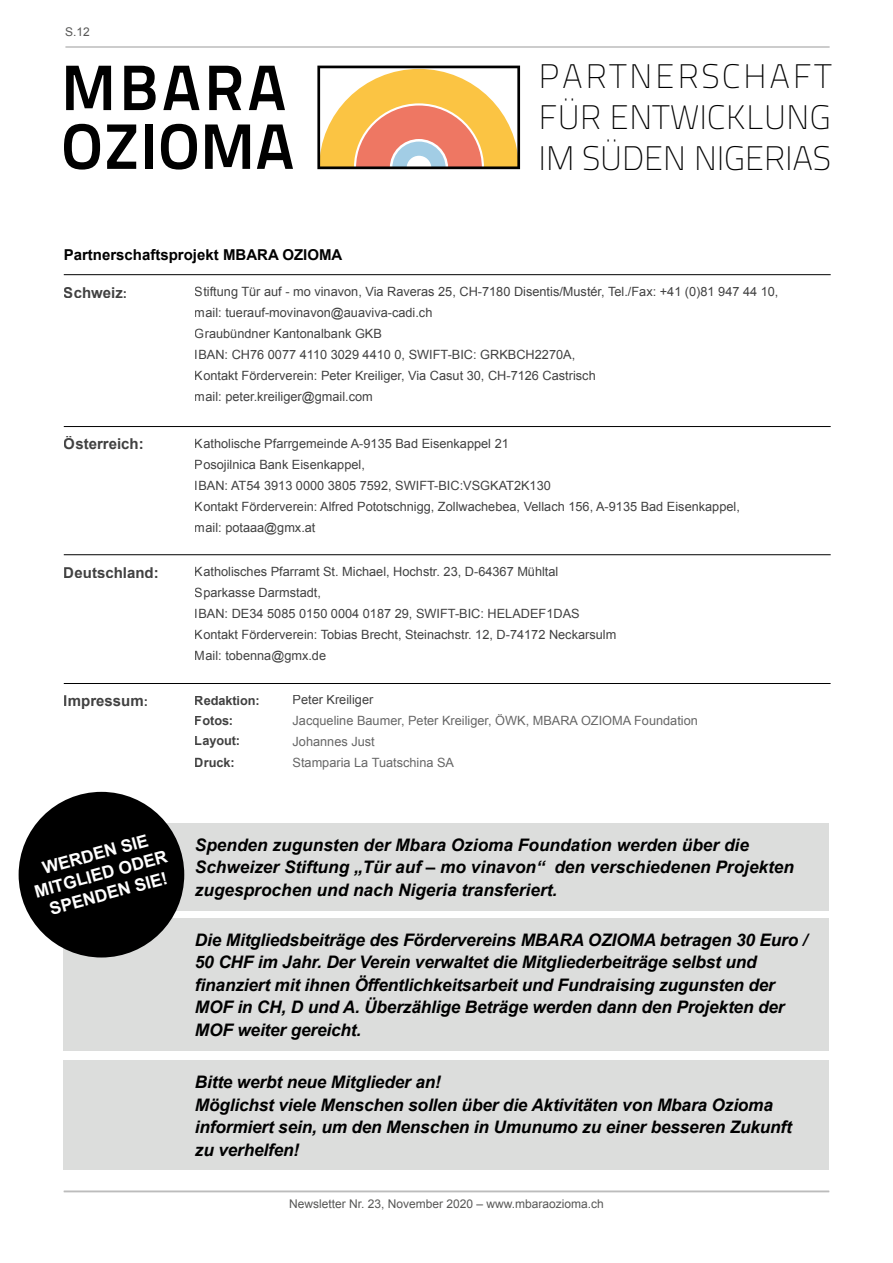
<style>
.page{position:relative;width:893px;height:1263px;background:#fff}
.page>*{position:absolute;margin:0;border:0;box-sizing:border-box;transform-origin:0 0}
.t1{font:100 33.9px/40.8px "Titillium Text 22 L";color:#000;text-align:justify}
.t2{font:italic 700 17.25px/22.5px "Arial";letter-spacing:-.01em;color:#000}
.t3{font:700 17.25px/20.7px "Arial";color:#fff;text-align:center}
.t4{font:700 15px "Arial";color:#000}
.t5{font:12.75px/21px "Arial";color:#000}
.t6{font:12.75px/21px "Arial";color:#333}
.t7{font:700 12.75px/21.8px "Arial";letter-spacing:-.01em;color:#000}
.t8{font:12px "Arial";color:#575756}
.s1{font-size:12.75px}
</style>
<div class="page">
<div style="left:64px;top:823px;width:765px;height:88px;background:#dcdddc"></div>
<div style="left:64px;top:919px;width:765px;height:132px;background:#dcdddc"></div>
<div style="left:64px;top:1060px;width:765px;height:110px;background:#dcdddc"></div>
<div style="left:19px;top:792px;width:165px;height:165px;background:#000;border-radius:50%"></div>
<hr style="left:64px;top:683px;width:767px;height:1px;background:#000">
<hr style="left:64px;top:274px;width:767px;height:1px;background:#000">
<hr style="left:64px;top:426px;width:767px;height:1px;background:#000">
<hr style="left:64px;top:554px;width:767px;height:1px;background:#000">
<svg style="left:317px;top:66px;width:203px;height:103px"></svg>
<svg style="left:66px;top:66px;width:45px;height:44px"></svg>
<svg style="left:124px;top:66px;width:32px;height:44px"></svg>
<svg style="left:163px;top:66px;width:37px;height:44px"></svg>
<svg style="left:209px;top:66px;width:32px;height:44px"></svg>
<svg style="left:249px;top:66px;width:36px;height:44px"></svg>
<svg style="left:64px;top:124px;width:36px;height:46px"></svg>
<svg style="left:107px;top:124px;width:29px;height:45px"></svg>
<div style="left:145px;top:124px;width:8px;height:45px;background:#000"></div>
<svg style="left:161px;top:124px;width:36px;height:46px"></svg>
<svg style="left:205px;top:124px;width:45px;height:45px"></svg>
<svg style="left:257px;top:124px;width:36px;height:45px"></svg>
<hr style="left:65px;top:46px;width:765px;height:2px;background:#bcbcbc">
<hr style="left:64px;top:1191px;width:765px;height:1px;background:#bcbcbc">
<p class="t8" style="left:65px;top:24px;width:26px">S.12</p>
<p class="t4" style="left:64px;top:245px;width:280px">Partnerschaftsprojekt MBARA OZIOMA</p>
<h1 class="t1" style="left:539px;top:54px;width:295px">PARTNERSCHAFT FÜR ENTWICKLUNG IM SÜDEN NIGERIAS</h1>
<p class="t4" style="left:64px;top:282px;width:65px">Schweiz<span class="s1">:</span></p>
<p class="t4" style="left:64px;top:434px;width:82px">Österreich:</p>
<p class="t4" style="left:64px;top:562px;width:97px">Deutschland:</p>
<p class="t4" style="left:64px;top:691px;width:86px">Impressum<span class="s1">:</span></p>
<h2 class="t3" style="left:27px;top:862px;width:138px;rotate:-15deg">WERDEN SIE<br>MITGLIED ODER<br>SPENDEN SIE!</h2>
<p class="t5" style="left:195px;top:281px;width:585px">Stiftung Tür auf - mo vinavon, Via Raveras 25, CH-7180 Disentis/Mustér, Tel./Fax: +41 (0)81 947 44 10, mail: tuerauf-movinavon@auaviva-cadi.ch<br>Graubündner Kantonalbank GKB<br>IBAN: CH76 0077 4110 3029 4410 0, SWIFT-BIC: GRKBCH2270A,<br>Kontakt Förderverein: Peter Kreiliger, Via Casut 30, CH-7126 Castrisch<br>mail: peter.kreiliger@gmail.com</p>
<p class="t5" style="left:195px;top:433px;width:547px">Katholische Pfarrgemeinde A-9135 Bad Eisenkappel 21<br>Posojilnica Bank Eisenkappel,<br>IBAN: AT54 3913 0000 3805 7592, SWIFT-BIC:VSGKAT2K130<br>Kontakt Förderverein: Alfred Pototschnigg, Zollwachebea, Vellach 156, A-9135 Bad Eisenkappel, mail: potaaa@gmx.at</p>
<p class="t5" style="left:195px;top:561px;width:423px">Katholisches Pfarramt St. Michael, Hochstr. 23, D-64367 Mühltal Sparkasse Darmstadt,<br>IBAN: DE34 5085 0150 0004 0187 29, SWIFT-BIC: HELADEF1DAS Kontakt Förderverein: Tobias Brecht, Steinachstr. 12, D-74172 Neckarsulm Mail: tobenna@gmx.de</p>
<p class="t7" style="left:195px;top:690px;width:66px">Redaktion:</p>
<p class="t7" style="left:195px;top:710px;width:40px">Fotos:</p>
<p class="t7" style="left:195px;top:730px;width:47px">Layout:<br>Druck:</p>
<p class="t5" style="left:293px;top:689px;width:82px">Peter Kreiliger</p>
<p class="t6" style="left:293px;top:710px;width:407px">Jacqueline Baumer, Peter Kreiliger, ÖWK, MBARA OZIOMA Foundation<br>Johannes Just<br>Stamparia La Tuatschina SA</p>
<h2 class="t2" style="left:195px;top:834px;width:601px">Spenden zugunsten der Mbara Ozioma Foundation werden über die<br>Schweizer Stiftung „Tür auf – mo vinavon“ den verschiedenen Projekten zugesprochen und nach Nigeria transferiert.</h2>
<p class="t2" style="left:195px;top:929px;width:614px">Die Mitgliedsbeiträge des Fördervereins MBARA OZIOMA betragen 30 Euro / 50 CHF im Jahr. Der Verein verwaltet die Mitgliederbeiträge selbst und finanziert mit ihnen Öffentlichkeitsarbeit und Fundraising zugunsten der MOF in CH, D und A. Überzählige Beträge werden dann den Projekten der MOF weiter gereicht.</p>
<h2 class="t2" style="left:195px;top:1071px;width:598px">Bitte werbt neue Mitglieder an!<br>Möglichst viele Menschen sollen über die Aktivitäten von Mbara Ozioma informiert sein, um den Menschen in Umunumo zu einer besseren Zukunft zu verhelfen!</h2>
<p class="t8" style="left:289px;top:1196px;width:316px">Newsletter Nr. 23, November 2020 – www.mbaraozioma.ch</p>
</div>
